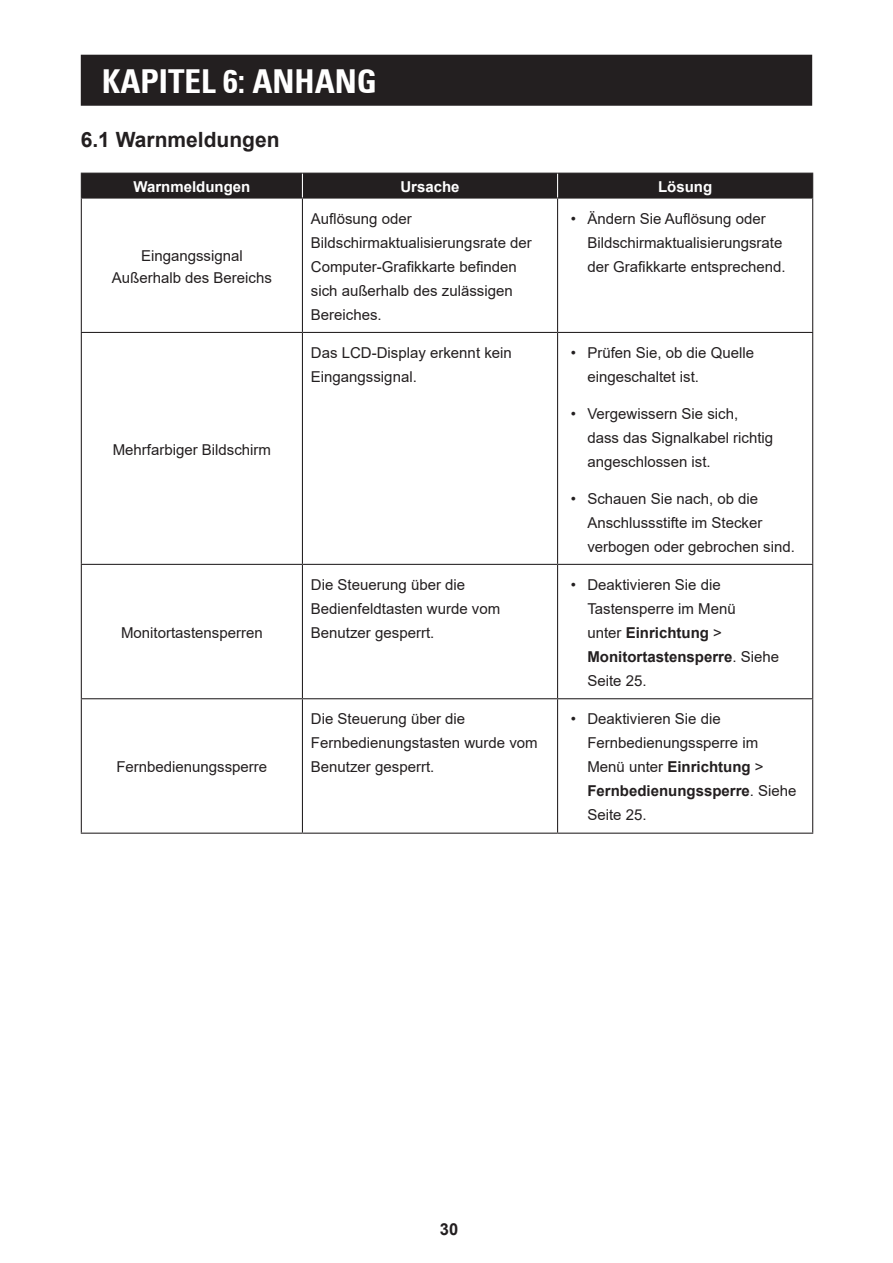
<style>
.page{position:relative;width:893px;height:1263px;background:#fff}
.page>*{position:absolute;margin:0;border:0;box-sizing:border-box;transform-origin:0 0}
.Running_Head{font:700 condensed 33px "Univers 67";color:#fff}
.Head1_NonTOC{font:700 21px "Arial";color:#231f20}
.t1{font:700 16.5px "Arial";color:#231f20}
.Body{font:15px/24px "Arial";color:#231f20}
.Body-2{font:700 15px "Arial";color:#fff}
.s1{font-weight:700}
</style>
<div class="page">
<div style="left:82px;top:55px;width:729px;height:50px;background:#231f20"></div>
<div style="left:81px;top:55px;width:731px;height:51px;border:2px solid #231f20"></div>
<hr style="left:81px;top:197px;width:221px;height:2px;background:#231f20">
<hr style="left:81px;top:199px;width:1px;height:133px;background:#231f20">
<hr style="left:302px;top:197px;width:256px;height:2px;background:#231f20">
<hr style="left:302px;top:199px;width:1px;height:133px;background:#231f20">
<hr style="left:558px;top:197px;width:255px;height:2px;background:#231f20">
<hr style="left:557px;top:199px;width:1px;height:133px;background:#231f20">
<hr style="left:812px;top:199px;width:1px;height:133px;background:#231f20">
<hr style="left:81px;top:332px;width:221px;height:1px;background:#231f20">
<hr style="left:81px;top:333px;width:1px;height:231px;background:#231f20">
<hr style="left:302px;top:332px;width:256px;height:1px;background:#231f20">
<hr style="left:302px;top:333px;width:1px;height:231px;background:#231f20">
<hr style="left:558px;top:332px;width:255px;height:1px;background:#231f20">
<hr style="left:557px;top:333px;width:1px;height:231px;background:#231f20">
<hr style="left:812px;top:333px;width:1px;height:231px;background:#231f20">
<hr style="left:81px;top:564px;width:221px;height:1px;background:#231f20">
<hr style="left:81px;top:565px;width:1px;height:133px;background:#231f20">
<hr style="left:302px;top:564px;width:256px;height:1px;background:#231f20">
<hr style="left:302px;top:565px;width:1px;height:133px;background:#231f20">
<hr style="left:558px;top:564px;width:255px;height:1px;background:#231f20">
<hr style="left:557px;top:565px;width:1px;height:133px;background:#231f20">
<hr style="left:812px;top:565px;width:1px;height:133px;background:#231f20">
<hr style="left:81px;top:698px;width:221px;height:1px;background:#231f20">
<hr style="left:81px;top:699px;width:1px;height:134px;background:#231f20">
<hr style="left:302px;top:698px;width:256px;height:1px;background:#231f20">
<hr style="left:302px;top:699px;width:1px;height:134px;background:#231f20">
<hr style="left:558px;top:698px;width:255px;height:1px;background:#231f20">
<hr style="left:557px;top:699px;width:1px;height:134px;background:#231f20">
<hr style="left:812px;top:699px;width:1px;height:134px;background:#231f20">
<hr style="left:81px;top:833px;width:221px;height:1px;background:#231f20">
<hr style="left:302px;top:833px;width:256px;height:1px;background:#231f20">
<hr style="left:558px;top:833px;width:255px;height:1px;background:#231f20">
<div style="left:81px;top:173px;width:732px;height:25px;background:#231f20"></div>
<p class="Running_Head" style="left:102px;top:61px;width:276px">KAPITEL 6: ANHANG</p>
<p class="Head1_NonTOC" style="left:81px;top:125px;width:200px">6.1 Warnmeldungen</p>
<p class="Body-2" style="left:133px;top:176px;width:118px">Warnmeldungen</p>
<p class="Body-2" style="left:400px;top:176px;width:61px">Ursache</p>
<p class="Body-2" style="left:658px;top:176px;width:56px">Lösung</p>
<p class="Body" style="left:141px;top:243px;width:103px">Eingangssignal</p>
<p class="Body" style="left:112px;top:265px;width:162px">Außerhalb des Bereichs</p>
<p class="Body" style="left:113px;top:437px;width:160px">Mehrfarbiger Bildschirm</p>
<p class="Body" style="left:121px;top:621px;width:143px">Monitortastensperren</p>
<p class="Body" style="left:116px;top:755px;width:152px">Fernbedienungssperre</p>
<p class="Body" style="left:311px;top:206px;width:222px">Auflösung oder<br>Bildschirmaktualisierungsrate der<br>Computer-Grafikkarte befinden sich außerhalb des zulässigen<br>Bereiches.</p>
<p class="Body" style="left:587px;top:206px;width:200px;text-indent:-16px">• Ändern Sie Auflösung oder<br>Bildschirmaktualisierungsrate der Grafikkarte entsprechend.</p>
<p class="Body" style="left:311px;top:341px;width:202px">Das LCD-Display erkennt kein<br>Eingangssignal.</p>
<p class="Body" style="left:587px;top:341px;width:168px;text-indent:-16px">• Prüfen Sie, ob die Quelle eingeschaltet ist.</p>
<p class="Body" style="left:587px;top:401px;width:187px;text-indent:-16px">• Vergewissern Sie sich, dass das Signalkabel richtig angeschlossen ist.</p>
<p class="Body" style="left:587px;top:486px;width:209px;text-indent:-16px">• Schauen Sie nach, ob die<br>Anschlussstifte im Stecker verbogen oder gebrochen sind.</p>
<p class="Body" style="left:311px;top:573px;width:191px">Die Steuerung über die<br>Bedienfeldtasten wurde vom<br>Benutzer gesperrt.</p>
<p class="Body" style="left:587px;top:573px;width:193px;text-indent:-16px">• Deaktivieren Sie die<br>Tastensperre im Menü<br>unter <span class="s1">Einrichtung</span> &gt;<br><span class="s1">Monitortastensperre</span>. Siehe<br>Seite 25.</p>
<p class="Body" style="left:311px;top:707px;width:228px">Die Steuerung über die<br>Fernbedienungstasten wurde vom<br>Benutzer gesperrt.</p>
<p class="Body" style="left:587px;top:707px;width:211px;text-indent:-16px">• Deaktivieren Sie die<br>Fernbedienungssperre im<br>Menü unter <span class="s1">Einrichtung</span> &gt;<br><span class="s1">Fernbedienungssperre</span>. Siehe<br>Seite 25.</p>
<p class="t1" style="left:440px;top:1217px;width:20px">30</p>
</div>
